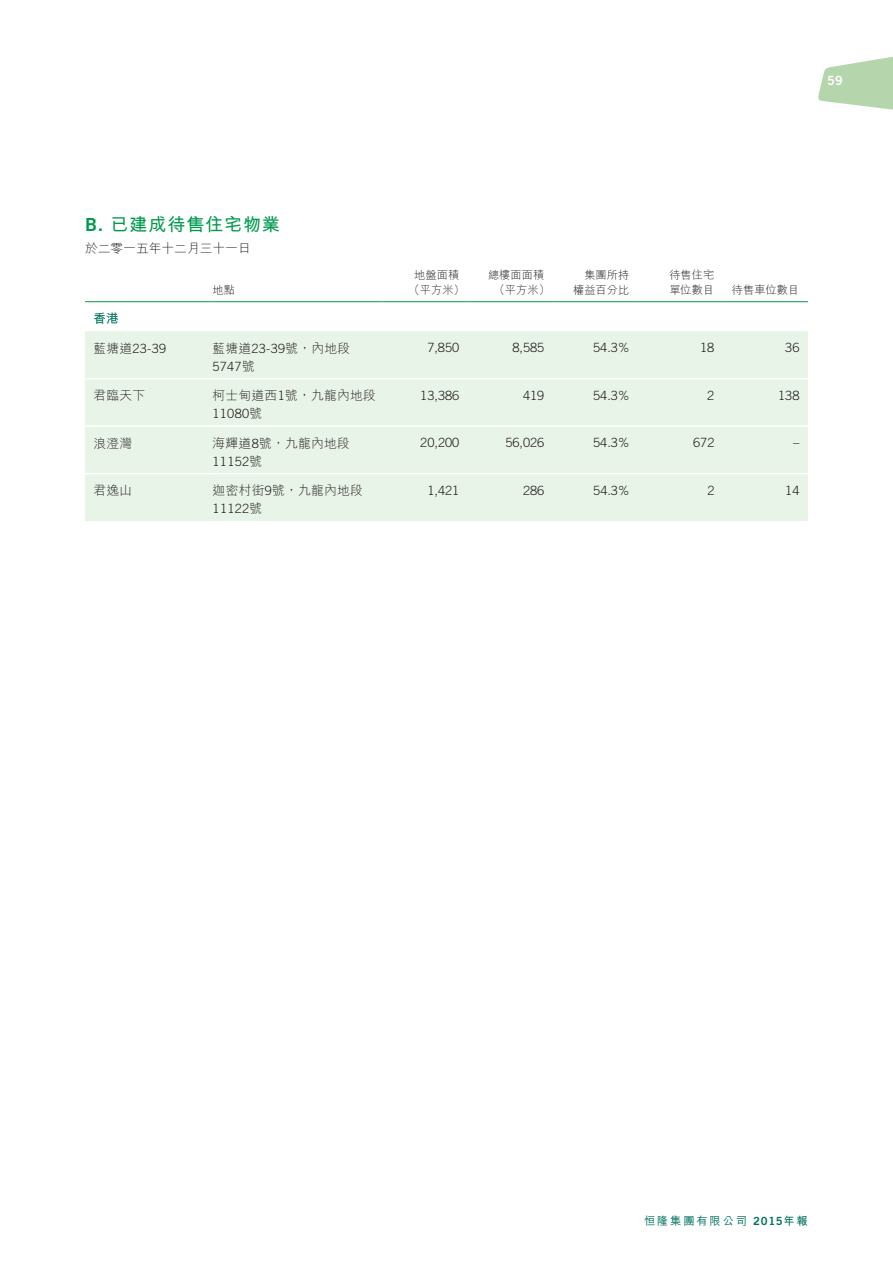
<style>
.page{position:relative;width:893px;height:1263px;background:#fff}
.page>*{position:absolute;margin:0;border:0;box-sizing:border-box;transform-origin:0 0}
.t1{font:700 18px "M Hei HK";letter-spacing:.05em;color:#00994e}
.t2{font:300 12.75px "Trade Gothic LT Std";color:#231f20}
.t3{font:300 12.75px "M Hei HK";letter-spacing:.02em;color:#231f20}
.t4{font:300 12.75px "M Hei HK";color:#231f20}
.t5{font:12.75px "Trade Gothic LT Std Bd 2";color:#fff}
.t6{font:700 12.75px "M Hei HK";color:#007161}
.t7{font:300 11.25px/15px "M Hei HK";color:#231f20;text-align:center}
.t8{font:500 11.25px "M Hei HK";letter-spacing:.165em;color:#007161}
.s1{font-family:"Trade Gothic LT Std Bd 2";font-weight:400}
.s2{font-family:"M Hei HK"}
.s3{font-family:"Trade Gothic LT Std"}
.s4{font-weight:700}
</style>
<div class="page">
<svg style="left:818px;top:56px;width:75px;height:54px"></svg>
<div style="left:85px;top:331px;width:723px;height:190px;background:#e9f4e8"></div>
<hr style="left:85px;top:378px;width:128px;height:1px;background:#fff">
<hr style="left:213px;top:378px;width:170px;height:1px;background:#fff">
<hr style="left:383px;top:378px;width:85px;height:1px;background:#fff">
<hr style="left:468px;top:378px;width:85px;height:1px;background:#fff">
<hr style="left:553px;top:378px;width:85px;height:1px;background:#fff">
<hr style="left:638px;top:378px;width:85px;height:1px;background:#fff">
<hr style="left:723px;top:378px;width:85px;height:1px;background:#fff">
<hr style="left:85px;top:425px;width:128px;height:2px;background:#fff">
<hr style="left:213px;top:425px;width:170px;height:2px;background:#fff">
<hr style="left:383px;top:425px;width:85px;height:2px;background:#fff">
<hr style="left:468px;top:425px;width:85px;height:2px;background:#fff">
<hr style="left:553px;top:425px;width:85px;height:2px;background:#fff">
<hr style="left:638px;top:425px;width:85px;height:2px;background:#fff">
<hr style="left:723px;top:425px;width:85px;height:2px;background:#fff">
<hr style="left:85px;top:473px;width:128px;height:1px;background:#fff">
<hr style="left:213px;top:473px;width:170px;height:1px;background:#fff">
<hr style="left:383px;top:473px;width:85px;height:1px;background:#fff">
<hr style="left:468px;top:473px;width:85px;height:1px;background:#fff">
<hr style="left:553px;top:473px;width:85px;height:1px;background:#fff">
<hr style="left:638px;top:473px;width:85px;height:1px;background:#fff">
<hr style="left:723px;top:473px;width:85px;height:1px;background:#fff">
<hr style="left:85px;top:301px;width:128px;height:1px;background:#00994e">
<hr style="left:213px;top:301px;width:170px;height:1px;background:#00994e">
<hr style="left:383px;top:301px;width:85px;height:1px;background:#00994e">
<hr style="left:468px;top:301px;width:85px;height:1px;background:#00994e">
<hr style="left:553px;top:301px;width:85px;height:1px;background:#00994e">
<hr style="left:638px;top:301px;width:85px;height:1px;background:#00994e">
<hr style="left:723px;top:301px;width:85px;height:1px;background:#00994e">
<p class="t5" style="left:827px;top:73px;width:17px">59</p>
<h1 class="t1" style="left:85px;top:211px;width:196px"><span class="s1">B.</span> 已建成待售住宅物業</h1>
<p class="t4" style="left:85px;top:242px;width:167px">於二零一五年十二月三十一日</p>
<p class="t7" style="left:213px;top:282px;width:24px">地點</p>
<p class="t6" style="left:94px;top:309px;width:27px">香港</p>
<p class="t2" style="left:94px;top:341px;width:74px"><span class="s2">藍塘道</span>23-39</p>
<p class="t3" style="left:213px;top:341px;width:139px">藍塘道<span class="s3">23-39</span>號，內地段</p>
<p class="t2" style="left:213px;top:359px;width:44px">5747<span class="s2">號</span></p>
<p class="t3" style="left:94px;top:389px;width:53px">君臨天下</p>
<p class="t3" style="left:213px;top:389px;width:165px">柯士甸道西<span class="s3">1</span>號，九龍內地段</p>
<p class="t2" style="left:213px;top:406px;width:51px">11080<span class="s2">號</span></p>
<p class="t3" style="left:94px;top:436px;width:40px">浪澄灣</p>
<p class="t3" style="left:213px;top:436px;width:139px">海輝道<span class="s3">8</span>號，九龍內地段</p>
<p class="t2" style="left:213px;top:454px;width:51px">11152<span class="s2">號</span></p>
<p class="t3" style="left:94px;top:484px;width:40px">君逸山</p>
<p class="t3" style="left:213px;top:484px;width:152px">迦密村街<span class="s3">9</span>號，九龍內地段</p>
<p class="t2" style="left:213px;top:501px;width:51px">11122<span class="s2">號</span></p>
<p class="t7" style="left:409px;top:267px;width:58px">地盤面積（平方米）</p>
<p class="t7" style="left:488px;top:267px;width:63px">總樓面面積（平方米）</p>
<p class="t7" style="left:573px;top:267px;width:58px;text-align:right">集團所持權益百分比</p>
<p class="t7" style="left:669px;top:267px;width:46px;text-align:left">待售住宅單位數目</p>
<p class="t7" style="left:732px;top:282px;width:69px">待售車位數目</p>
<p class="t2" style="left:427px;top:340px;width:33px">7,850</p>
<p class="t2" style="left:512px;top:340px;width:33px">8,585</p>
<p class="t2" style="left:593px;top:340px;width:36px">54.3﹪</p>
<p class="t2" style="left:700px;top:340px;width:16px">18</p>
<p class="t2" style="left:785px;top:340px;width:16px">36</p>
<p class="t2" style="left:420px;top:387px;width:40px">13,386</p>
<p class="t2" style="left:523px;top:387px;width:23px">419</p>
<p class="t2" style="left:593px;top:387px;width:36px">54.3﹪</p>
<p class="t2" style="left:707px;top:387px;width:9px">2</p>
<p class="t2" style="left:778px;top:387px;width:23px">138</p>
<p class="t2" style="left:420px;top:435px;width:40px">20,200</p>
<p class="t2" style="left:505px;top:435px;width:40px">56,026</p>
<p class="t2" style="left:593px;top:435px;width:36px">54.3﹪</p>
<p class="t2" style="left:693px;top:435px;width:23px">672</p>
<p class="t2" style="left:793px;top:435px;width:8px">–</p>
<p class="t2" style="left:427px;top:482px;width:33px">1,421</p>
<p class="t2" style="left:523px;top:482px;width:23px">286</p>
<p class="t2" style="left:593px;top:482px;width:36px">54.3﹪</p>
<p class="t2" style="left:707px;top:482px;width:9px">2</p>
<p class="t2" style="left:785px;top:482px;width:16px">14</p>
<p class="t8" style="left:644px;top:1212px;width:165px">恒隆集團有限公司 <span class="s1">2015</span><span class="s4">年報</span></p>
</div>
